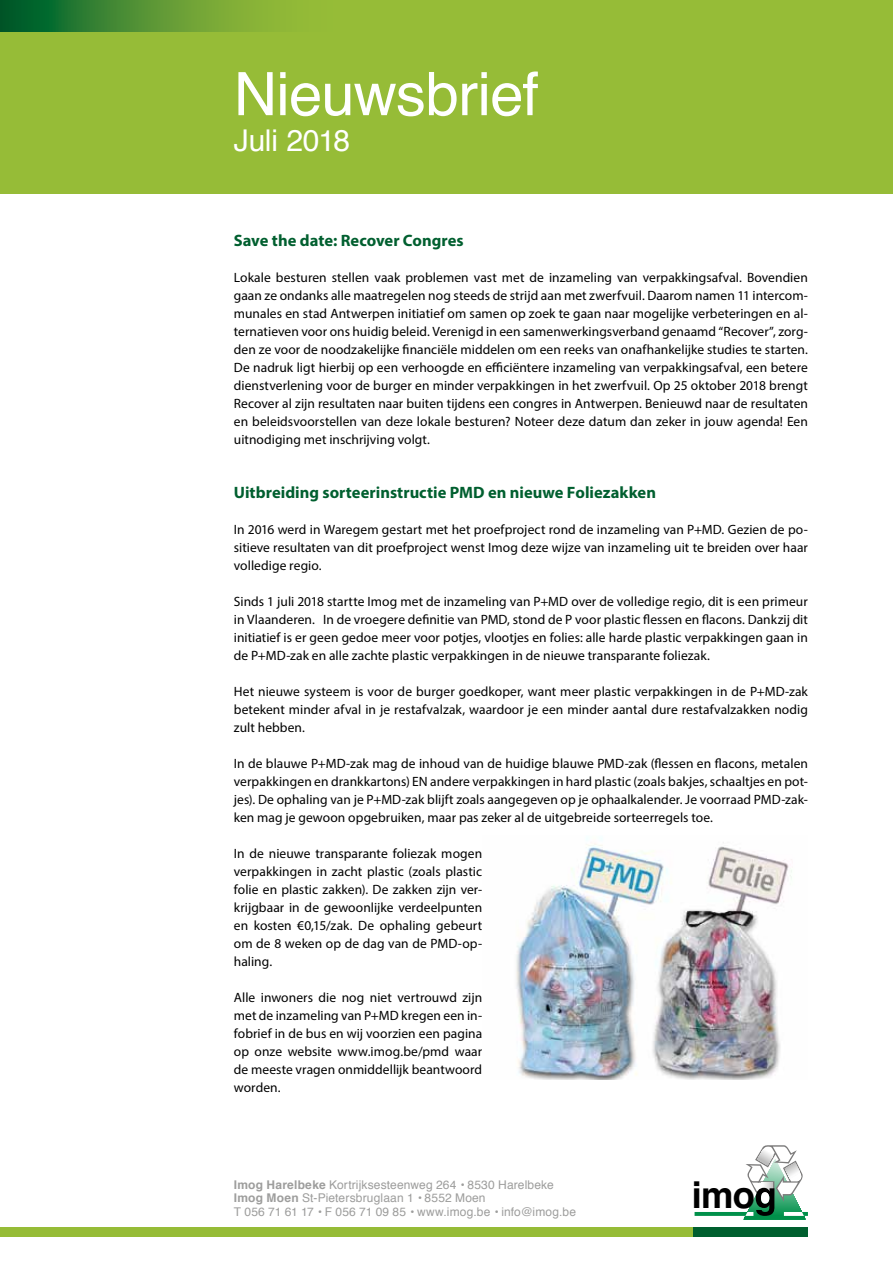
<style>
.page{position:relative;width:893px;height:1263px;background:#fff}
.page>*{position:absolute;margin:0;border:0;box-sizing:border-box;transform-origin:0 0}
.t1{font:60px "Helvetica";letter-spacing:-.015em;color:#fff}
.t2{font:700 36.75px "Helvetica";color:#000}
.t3{font:30px "Helvetica";letter-spacing:-.01em;color:#fff}
.t4{font:700 16.5px "Myriad Pro";color:#005f2f}
.t5{font:13.5px/18px "Myriad Pro";letter-spacing:.005em;color:#000;text-align:justify}
.t6{font:12px/13.5px "Helvetica";letter-spacing:.01em;color:#9d9d9c}
.s1{font-weight:700}
</style>
<div class="page">
<div style="left:0;top:0;width:893px;height:193px;background:#96bc37"></div>
<svg style="left:0;top:0;width:268px;height:32px;background:#488b33"></svg>
<svg style="left:695px;top:1145px;width:113px;height:75px"></svg>
<div style="left:0;top:1227px;width:807px;height:9px;background:#96bc37"></div>
<div style="left:693px;top:1227px;width:115px;height:9px;background:#005f2f"></div>
<img style="left:516px;top:838px;width:276px;height:241px">
<h1 class="t1" style="left:234px;top:54px;width:306px">Nieuwsbrief</h1>
<h3 class="t3" style="left:234px;top:120px;width:118px">Juli 2018</h3>
<p class="t4" style="left:234px;top:230px;width:231px">Save the date: Recover Congres</p>
<p class="t5" style="left:234px;top:268px;width:576px">Lokale besturen stellen vaak problemen vast met de inzameling van verpakkingsafval. Bovendien gaan ze ondanks alle maatregelen nog steeds de strijd aan met zwerfvuil. Daarom namen 11 intercom&shy;munales en stad Antwerpen initiatief om samen op zoek te gaan naar mogelijke verbeteringen en al&shy;ternatieven voor ons huidig beleid. Verenigd in een samenwerkingsverband genaamd “Recover”, zorg&shy;den ze voor de noodzakelijke financiële middelen om een reeks van onafhankelijke studies te starten.<br>De nadruk ligt hierbij op een verhoogde en efficiëntere inzameling van verpakkingsafval, een betere dienstverlening voor de burger en minder verpakkingen in het zwerfvuil. Op 25 oktober 2018 brengt Recover al zijn resultaten naar buiten tijdens een congres in Antwerpen. Benieuwd naar de resultaten en beleidsvoorstellen van deze lokale besturen? Noteer deze datum dan zeker in jouw agenda! Een uitnodiging met inschrijving volgt.</p>
<p class="t4" style="left:234px;top:482px;width:424px">Uitbreiding sorteerinstructie PMD en nieuwe Foliezakken</p>
<p class="t5" style="left:234px;top:520px;width:576px">In 2016 werd in Waregem gestart met het proefproject rond de inzameling van P+MD. Gezien de po&shy;sitieve resultaten van dit proefproject wenst Imog deze wijze van inzameling uit te breiden over haar volledige regio.</p>
<p class="t5" style="left:234px;top:592px;width:576px">Sinds 1 juli 2018 startte Imog met de inzameling van P+MD over de volledige regio, dit is een primeur in Vlaanderen. In de vroegere definitie van PMD, stond de P voor plastic flessen en flacons. Dankzij dit initiatief is er geen gedoe meer voor potjes, vlootjes en folies: alle harde plastic verpakkingen gaan in de P+MD-zak en alle zachte plastic verpakkingen in de nieuwe transparante foliezak.</p>
<p class="t5" style="left:234px;top:682px;width:576px">Het nieuwe systeem is voor de burger goedkoper, want meer plastic verpakkingen in de P+MD-zak betekent minder afval in je restafvalzak, waardoor je een minder aantal dure restafvalzakken nodig zult hebben.</p>
<p class="t5" style="left:234px;top:754px;width:576px">In de blauwe P+MD-zak mag de inhoud van de huidige blauwe PMD-zak (flessen en flacons, metalen verpakkingen en drankkartons) EN andere verpakkingen in hard plastic (zoals bakjes, schaaltjes en pot&shy;jes). De ophaling van je P+MD-zak blijft zoals aangegeven op je ophaalkalender. Je voorraad PMD-zak&shy;ken mag je gewoon opgebruiken, maar pas zeker al de uitgebreide sorteerregels toe.</p>
<p class="t5" style="left:234px;top:844px;width:250px">In de nieuwe transparante foliezak mogen verpakkingen in zacht plastic (zoals plastic folie en plastic zakken). De zakken zijn ver&shy;krijgbaar in de gewoonlijke verdeelpunten en kosten €0,15/zak. De ophaling gebeurt om de 8 weken op de dag van de PMD-op&shy;haling.</p>
<p class="t5" style="left:234px;top:988px;width:250px">Alle inwoners die nog niet vertrouwd zijn met de inzameling van P+MD kregen een in&shy;fobrief in de bus en wij voorzien een pagina op onze website www.imog.be/pmd waar de meeste vragen onmiddellijk beantwoord worden.</p>
<p class="t6" style="left:234px;top:1178px;width:344px"><span class="s1">Imog Harelbeke</span> Kortrijksesteenweg 264 <span class="s1">•</span> 8530 Harelbeke<br><span class="s1">Imog Moen</span> St-Pietersbruglaan 1 <span class="s1">•</span> 8552 Moen<br>T 056 71 61 17 <span class="s1">•</span> F 056 71 09 85 <span class="s1">•</span> www.imog.be <span class="s1">•</span> info@imog.be</p>
<h2 class="t2" style="left:692px;top:1170px;width:65px">imo</h2>
</div>
